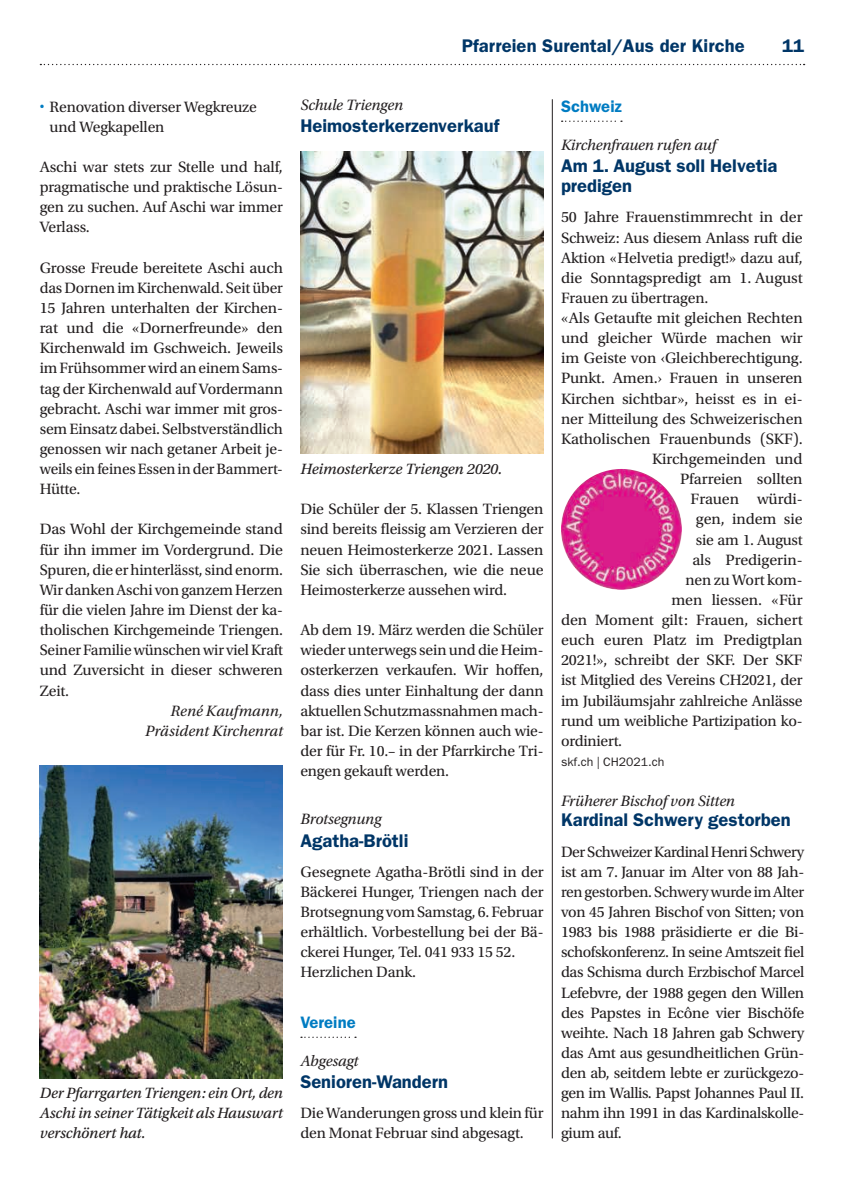
<style>
.page{position:relative;width:844px;height:1191px;background:#fff}
.page>*{position:absolute;margin:0;border:0;box-sizing:border-box;transform-origin:0 0}
.t1{font:600 18.38px/20.1px "ITC Franklin Gothic Std";color:#003667}
.t2{font:600 16.62px "ITC Franklin Gothic Std";letter-spacing:.005em;color:#007cc2}
.t3{font:15.75px/20.1px "Utopia Std";letter-spacing:-.01em;color:#231f20;text-align:justify}
.t4{font:italic 15.75px/20.1px "Utopia Std";letter-spacing:-.01em;color:#231f20;text-align:right}
.t5{font:15.75px/20.1px "Utopia Std Capt It";letter-spacing:-.01em;color:#231f20;text-align:justify}
.t6{font:12.25px "ITC Franklin Gothic Std";color:#231f20}
</style>
<div class="page">
<svg style="left:40px;top:64px;width:764px;height:1px"></svg>
<svg style="left:301px;top:1036px;width:55px;height:2px"></svg>
<img style="left:300px;top:152px;width:243px;height:302px">
<img style="left:40px;top:766px;width:243px;height:312px">
<svg style="left:561px;top:121px;width:60px;height:1px"></svg>
<img style="left:561px;top:469px;width:120px;height:121px;border-radius:59px">
<hr style="left:552px;top:99px;width:1px;height:1039px;background:#231f20">
<p class="t1" style="left:461px;top:36px;width:284px">Pfarreien Surental/Aus der Kirche</p>
<p class="t1" style="left:781px;top:36px;width:24px">11</p>
<p class="t3" style="left:50px;top:97px;width:209px;text-indent:-10px"><sup>•</sup> Renovation diverser Wegkreuze und Wegkapellen</p>
<p class="t3" style="left:40px;top:157px;width:245px">Aschi war stets zur Stelle und half, pragmatische und praktische Lösun&shy;gen zu suchen. Auf Aschi war immer Verlass.</p>
<p class="t3" style="left:40px;top:258px;width:245px">Grosse Freude bereitete Aschi auch das Dornen im Kirchenwald. Seit über 15 Jahren unterhalten der Kirchen&shy;rat und die «Dornerfreunde» den Kirchenwald im Gschweich. Jeweils im Frühsommer wird an einem Sams&shy;tag der Kirchenwald auf Vordermann gebracht. Aschi war immer mit gros&shy;sem Einsatz dabei. Selbstverständlich genossen wir nach getaner Arbeit je&shy;weils ein feines Essen in der Bammert-Hütte.</p>
<p class="t3" style="left:40px;top:519px;width:245px">Das Wohl der Kirchgemeinde stand für ihn immer im Vordergrund. Die Spuren, die er hinterlässt, sind enorm.<br>Wir danken Aschi von ganzem Herzen für die vielen Jahre im Dienst der ka&shy;tholischen Kirchgemeinde Triengen.<br>Seiner Familie wünschen wir viel Kraft und Zuversicht in dieser schweren Zeit.</p>
<p class="t4" style="left:145px;top:700px;width:139px">René Kaufmann,<br>Präsident Kirchenrat</p>
<p class="t5" style="left:40px;top:1083px;width:245px">Der Pfarrgarten Triengen: ein Ort, den Aschi in seiner Tätigkeit als Hauswart verschönert hat.</p>
<p class="t4" style="left:300px;top:95px;width:104px">Schule Triengen</p>
<p class="t1" style="left:300px;top:115px;width:200px">Heimosterkerzenverkauf</p>
<p class="t5" style="left:300px;top:459px;width:203px">Heimosterkerze Triengen 2020.</p>
<p class="t3" style="left:300px;top:499px;width:245px">Die Schüler der 5. Klassen Triengen sind bereits fleissig am Verzieren der neuen Heimosterkerze 2021. Lassen Sie sich überraschen, wie die neue Heimosterkerze aussehen wird.</p>
<p class="t3" style="left:300px;top:620px;width:245px">Ab dem 19. März werden die Schüler wieder unterwegs sein und die Heim&shy;osterkerzen verkaufen. Wir hoffen, dass dies unter Einhaltung der dann aktuellen Schutzmassnahmen mach&shy;bar ist. Die Kerzen können auch wie&shy;der für Fr. 10.– in der Pfarrkirche Tri&shy;engen gekauft werden.</p>
<p class="t4" style="left:300px;top:809px;width:82px">Brotsegnung</p>
<p class="t1" style="left:300px;top:830px;width:110px">Agatha-Brötli</p>
<p class="t3" style="left:300px;top:861px;width:245px;text-align:left">Gesegnete Agatha-Brötli sind in der Bäckerei Hunger, Triengen nach der Brotsegnung vom Samstag, 6. Februar erhältlich. Vorbestellung bei der Bä&shy;ckerei Hunger, Tel. 041 933 15 52.<br>Herzlichen Dank.</p>
<p class="t2" style="left:300px;top:1012px;width:57px">Vereine</p>
<p class="t4" style="left:300px;top:1051px;width:60px">Abgesagt</p>
<p class="t1" style="left:300px;top:1071px;width:149px">Senioren-Wandern</p>
<p class="t3" style="left:300px;top:1103px;width:245px">Die Wanderungen gross und klein für den Monat Februar sind abgesagt.</p>
<p class="t2" style="left:561px;top:96px;width:62px">Schweiz</p>
<p class="t4" style="left:561px;top:135px;width:156px">Kirchenfrauen rufen auf</p>
<p class="t1" style="left:561px;top:156px;width:218px">Am 1. August soll Helvetia predigen</p>
<p class="t3" style="left:561px;top:207px;width:243px">50 Jahre Frauenstimmrecht in der</p>
<p class="t3" style="left:561px;top:228px;width:243px">Schweiz: Aus diesem Anlass ruft die</p>
<p class="t3" style="left:561px;top:248px;width:243px">Aktion «Helvetia predigt!» dazu auf,</p>
<p class="t3" style="left:561px;top:268px;width:243px">die Sonntagspredigt am 1. August</p>
<p class="t3" style="left:561px;top:288px;width:149px">Frauen zu übertragen.</p>
<p class="t3" style="left:561px;top:308px;width:243px">«Als Getaufte mit gleichen Rechten</p>
<p class="t3" style="left:561px;top:328px;width:243px">und gleicher Würde machen wir</p>
<p class="t3" style="left:561px;top:348px;width:243px">im Geiste von ‹Gleichberechtigung.</p>
<p class="t3" style="left:561px;top:368px;width:243px">Punkt. Amen.› Frauen in unseren</p>
<p class="t3" style="left:561px;top:389px;width:243px">Kirchen sichtbar», heisst es in ei-</p>
<p class="t3" style="left:561px;top:409px;width:243px">ner Mitteilung des Schweizerischen</p>
<p class="t3" style="left:561px;top:429px;width:243px">Katholischen Frauenbunds (SKF).</p>
<p class="t3" style="left:652px;top:449px;width:152px">Kirchgemeinden und</p>
<p class="t3" style="left:680px;top:469px;width:124px">Pfarreien sollten</p>
<p class="t3" style="left:690px;top:489px;width:114px">Frauen würdi-</p>
<p class="t3" style="left:695px;top:509px;width:108px">gen, indem sie</p>
<p class="t3" style="left:695px;top:529px;width:108px">sie am 1. August</p>
<p class="t3" style="left:692px;top:550px;width:112px">als Predigerin-</p>
<p class="t3" style="left:685px;top:570px;width:119px">nen zu Wort kom-</p>
<p class="t3" style="left:671px;top:590px;width:133px">men liessen. «Für</p>
<p class="t3" style="left:561px;top:610px;width:243px">den Moment gilt: Frauen, sichert</p>
<p class="t3" style="left:561px;top:630px;width:243px">euch euren Platz im Predigtplan</p>
<p class="t3" style="left:561px;top:650px;width:243px">2021!», schreibt der SKF. Der SKF</p>
<p class="t3" style="left:561px;top:670px;width:243px">ist Mitglied des Vereins CH2021, der</p>
<p class="t3" style="left:561px;top:690px;width:243px">im Jubiläumsjahr zahlreiche Anlässe</p>
<p class="t3" style="left:561px;top:711px;width:243px">rund um weibliche Partizipation ko-</p>
<p class="t3" style="left:561px;top:731px;width:63px">ordiniert.</p>
<p class="t6" style="left:561px;top:754px;width:105px">skf.ch | CH2021.ch</p>
<p class="t4" style="left:561px;top:791px;width:175px">Früherer Bischof von Sitten</p>
<p class="t1" style="left:561px;top:810px;width:231px">Kardinal Schwery gestorben</p>
<p class="t3" style="left:561px;top:841px;width:245px">Der Schweizer Kardinal Henri Schwery ist am 7. Januar im Alter von 88 Jah&shy;ren gestorben. Schwery wurde im Alter von 45 Jahren Bischof von Sitten; von 1983 bis 1988 präsidierte er die Bi&shy;schofskonferenz. In seine Amtszeit fiel das Schisma durch Erzbischof Marcel Lefebvre, der 1988 gegen den Willen des Papstes in Ecône vier Bischöfe weihte. Nach 18 Jahren gab Schwery das Amt aus gesundheitlichen Grün&shy;den ab, seitdem lebte er zurückgezo&shy;gen im Wallis. Papst Johannes Paul II. nahm ihn 1991 in das Kardinalskolle&shy;gium auf.</p>
</div>
